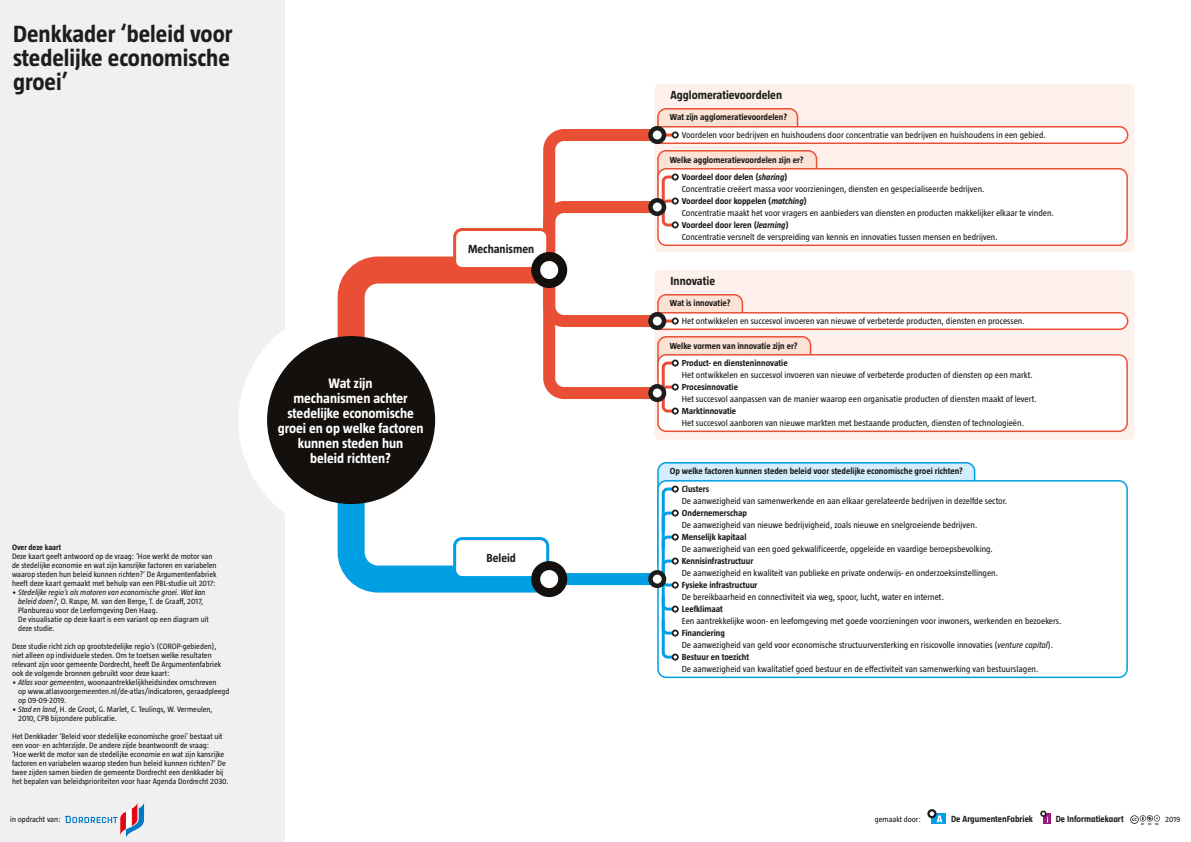
<style>
.page{position:relative;width:1191px;height:842px;background:#fff}
.page>*{position:absolute;margin:0;border:0;box-sizing:border-box;transform-origin:0 0}
.titel{font:700 24px/24px "Taz";color:#1d1d1b;text-align:justify}
.t1{font:700 14px/15px "Taz";color:#fff;text-align:center}
.t2{font:700 12px "Taz";color:#1d1d1b}
.t3{font:700 9.1px "Tazzer";letter-spacing:.005em;color:#1d1d1b}
.t4{font:9px/12px "Taz";color:#1d1d1b}
.t5{font:700 9px/17.3px "Taz";color:#1d1d1b;text-align:center}
.toelichting{font:8px/9px "Taz";color:#1d1d1b}
.toelichtingKop{font:700 8px "Taz";color:#1d1d1b}
.s1{font-style:italic}
.s2{font-weight:700}
.s3{font-weight:700;font-style:italic}
</style>
<div class="page">
<div style="left:0;top:0;width:284px;height:842px;background:#f1f0f1"></div>
<svg style="left:65px;top:803px;width:79px;height:35px"></svg>
<svg style="left:932px;top:814px;width:14px;height:10px"></svg>
<svg style="left:927px;top:809px;width:9px;height:9px"></svg>
<svg style="left:929px;top:811px;width:13px;height:11px"></svg>
<svg style="left:1043px;top:814px;width:7px;height:10px"></svg>
<svg style="left:1041px;top:812px;width:7px;height:10px"></svg>
<svg style="left:1130px;top:815px;width:30px;height:10px"></svg>
<div style="left:238px;top:306px;width:230px;height:230px;background:#fff;border-radius:50%"></div>
<div style="left:654px;top:84px;width:480px;height:168px;background:#fef0ea;border-radius:6px"></div>
<div style="left:654px;top:270px;width:480px;height:170px;background:#fef0ea;border-radius:6px"></div>
<svg style="left:326px;top:256px;width:211px;height:140px"></svg>
<svg style="left:325px;top:397px;width:251px;height:201px"></svg>
<div style="left:557px;top:573px;width:100px;height:12px;background:#009fe3"></div>
<div style="left:658px;top:109px;width:139px;height:31px;background:#fce1d5;border-radius:8px"></div>
<div style="left:657px;top:108px;width:141px;height:33px;border:2px solid #e94f35;border-radius:8px"></div>
<div style="left:658px;top:463px;width:316px;height:109px;background:#d4edfc;border-radius:8px"></div>
<div style="left:657px;top:462px;width:318px;height:111px;border:2px solid #009fe3;border-radius:8px"></div>
<div style="left:658px;top:151px;width:158px;height:49px;background:#fce1d5;border-radius:8px"></div>
<div style="left:657px;top:150px;width:160px;height:51px;border:2px solid #e94f35;border-radius:8px"></div>
<div style="left:454px;top:230px;width:94px;height:39px;background:#fff;border-radius:8px"></div>
<div style="left:453px;top:228px;width:96px;height:42px;border:3px solid #e94f35;border-radius:8px"></div>
<div style="left:652px;top:127px;width:475px;height:16px;background:#fff;border-radius:8px"></div>
<div style="left:651px;top:126px;width:477px;height:18px;border:2px solid #e94f35;border-radius:8px"></div>
<div style="left:658px;top:481px;width:469px;height:196px;background:#fff;border-radius:8px"></div>
<div style="left:657px;top:480px;width:470px;height:198px;border:2px solid #009fe3;border-radius:8px"></div>
<div style="left:658px;top:169px;width:469px;height:76px;background:#fff;border-radius:8px"></div>
<div style="left:657px;top:168px;width:470px;height:78px;border:2px solid #e94f35;border-radius:8px"></div>
<div style="left:454px;top:539px;width:94px;height:39px;background:#fff;border-radius:8px"></div>
<div style="left:453px;top:537px;width:96px;height:42px;border:3px solid #009fe3;border-radius:8px"></div>
<div style="left:658px;top:295px;width:84px;height:31px;background:#fce1d5;border-radius:8px"></div>
<div style="left:657px;top:294px;width:86px;height:33px;border:2px solid #e94f35;border-radius:8px"></div>
<div style="left:658px;top:337px;width:152px;height:49px;background:#fce1d5;border-radius:8px"></div>
<div style="left:657px;top:336px;width:154px;height:51px;border:2px solid #e94f35;border-radius:8px"></div>
<div style="left:652px;top:313px;width:475px;height:16px;background:#fff;border-radius:8px"></div>
<div style="left:651px;top:312px;width:477px;height:18px;border:2px solid #e94f35;border-radius:8px"></div>
<div style="left:658px;top:355px;width:469px;height:76px;background:#fff;border-radius:8px"></div>
<div style="left:657px;top:354px;width:470px;height:78px;border:2px solid #e94f35;border-radius:8px"></div>
<div style="left:531px;top:252px;width:36px;height:36px;border:9px solid #13100d;border-radius:50%"></div>
<div style="left:536px;top:566px;width:26px;height:27px;background:#fff;border-radius:50%"></div>
<div style="left:531px;top:561px;width:36px;height:36px;border:9px solid #13100d;border-radius:50%"></div>
<svg style="left:650px;top:572px;width:14px;height:14px"></svg>
<div style="left:648px;top:570px;width:18px;height:18px;border:4px solid #1d1d1b;border-radius:50%"></div>
<div style="left:672px;top:408px;width:6px;height:7px;border:2px solid #1d1d1b;border-radius:50%"></div>
<svg style="left:537px;top:123px;width:141px;height:291px"></svg>
<div style="left:672px;top:360px;width:6px;height:7px;border:2px solid #1d1d1b;border-radius:50%"></div>
<svg style="left:650px;top:386px;width:14px;height:14px"></svg>
<div style="left:648px;top:384px;width:18px;height:18px;border:4px solid #1d1d1b;border-radius:50%"></div>
<svg style="left:660px;top:486px;width:18px;height:174px"></svg>
<div style="left:672px;top:654px;width:6px;height:7px;border:2px solid #1d1d1b;border-radius:50%"></div>
<div style="left:267px;top:336px;width:168px;height:168px;background:#13100d;border-radius:50%"></div>
<p class="titel" style="left:13px;top:22px;width:221px">Denkkader ‘beleid voor stedelijke economische groei’</p>
<p class="t2" style="left:468px;top:242px;width:68px">Mechanismen</p>
<p class="toelichtingKop" style="left:12px;top:543px;width:51px">Over deze kaart</p>
<p class="toelichting" style="left:12px;top:552px;width:202px">Deze kaart geeft antwoord op de vraag: ‘Hoe werkt de motor van</p>
<p class="toelichting" style="left:12px;top:561px;width:206px">de stedelijke economie en wat zijn kansrijke factoren en variabelen</p>
<p class="toelichting" style="left:12px;top:570px;width:206px">waarop steden hun beleid kunnen richten?’ De Argumentenfabriek heeft deze kaart gemaakt met behulp van een PBL-studie uit 2017:</p>
<p class="toelichting" style="left:18px;top:588px;width:192px;text-indent:-6px">• <span class="s1">Stedelijke regio’s als motoren van economische groei. Wat kan beleid doen?</span>, O. Raspe, M. van den Berge, T. de Graaff, 2017, Planbureau voor de Leefomgeving Den Haag.<br>De visualisatie op deze kaart is een variant op een diagram uit deze studie.</p>
<p class="toelichting" style="left:12px;top:642px;width:211px">Deze studie richt zich op grootstedelijke regio’s (COROP-gebieden), niet alleen op individuele steden. Om te toetsen welke resultaten relevant zijn voor gemeente Dordrecht, heeft De Argumentenfabriek ook de volgende bronnen gebruikt voor deze kaart:</p>
<p class="toelichting" style="left:18px;top:678px;width:213px;text-indent:-6px">• <span class="s1">Atlas voor gemeenten</span>, woonaantrekkelijkheidsindex omschreven<br>op www.atlasvoorgemeenten.nl/de-atlas/indicatoren, geraadpleegd op 09-09-2019.</p>
<p class="toelichting" style="left:18px;top:705px;width:196px;text-indent:-6px">• <span class="s1">Stad en land</span>, H. de Groot, G. Marlet, C. Teulings, W. Vermeulen,<br>2010, CPB bijzondere publicatie.</p>
<p class="toelichting" style="left:12px;top:732px;width:212px">Het Denkkader ‘Beleid voor stedelijke economische groei’ bestaat uit</p>
<p class="toelichting" style="left:12px;top:741px;width:218px">een voor- en achterzijde. De andere zijde beantwoordt de vraag:<br>‘Hoe werkt de motor van de stedelijke economie en wat zijn kansrijke factoren en variabelen waarop steden hun beleid kunnen richten?’ De twee zijden samen bieden de gemeente Dordrecht een denkkader bij het bepalen van beleidsprioriteiten voor haar Agenda Dordrecht 2030.</p>
<p class="t1" style="left:278px;top:376px;width:147px">Wat zijn<br>mechanismen achter stedelijke economische groei en op welke factoren kunnen steden hun<br>beleid richten?</p>
<p class="t2" style="left:486px;top:551px;width:31px">Beleid</p>
<p class="t2" style="left:670px;top:88px;width:113px">Agglomeratievoordelen</p>
<p class="t4" style="left:682px;top:108px;width:365px;line-height:17.6px;text-indent:-12px"><span class="s2">Wat zijn agglomeratievoordelen?<br></span>Voordelen voor bedrijven en huishoudens door concentratie van bedrijven en huishoudens in een gebied.</p>
<p class="t5" style="left:670px;top:151px;width:135px">Welke agglomeratievoordelen zijn er?<br>Voordeel door delen (<span class="s1">sharing</span>)</p>
<p class="t4" style="left:682px;top:183px;width:373px">Concentratie creëert massa voor voorzieningen, diensten en gespecialiseerde bedrijven.<br><span class="s2">Voordeel door koppelen (</span><span class="s3">matching</span><span class="s2">)<br></span>Concentratie maakt het voor vragers en aanbieders van diensten en producten makkelijker elkaar te vinden.<br><span class="s2">Voordeel door leren (</span><span class="s3">learning</span><span class="s2">)<br></span>Concentratie versnelt de verspreiding van kennis en innovaties tussen mensen en bedrijven.</p>
<p class="t2" style="left:670px;top:274px;width:46px">Innovatie</p>
<p class="t4" style="left:682px;top:294px;width:344px;line-height:17.6px;text-indent:-12px"><span class="s2">Wat is innovatie?<br></span>Het ontwikkelen en succesvol invoeren van nieuwe of verbeterde producten, diensten en processen.</p>
<p class="t5" style="left:670px;top:337px;width:129px">Welke vormen van innovatie zijn er?<br>Product- en diensteninnovatie</p>
<p class="t4" style="left:682px;top:369px;width:356px">Het ontwikkelen en succesvol invoeren van nieuwe of verbeterde producten of diensten op een markt.<br><span class="s2">Procesinnovatie<br></span>Het succesvol aanpassen van de manier waarop een organisatie producten of diensten maakt of levert.<br><span class="s2">Marktinnovatie<br></span>Het succesvol aanboren van nieuwe markten met bestaande producten, diensten of technologieën.</p>
<p class="t5" style="left:682px;top:462px;width:283px;line-height:17.6px;text-align:left;text-indent:-12px">Op welke factoren kunnen steden beleid voor stedelijke economische groei richten?<br>Clusters</p>
<p class="t4" style="left:682px;top:495px;width:381px">De aanwezigheid van samenwerkende en aan elkaar gerelateerde bedrijven in dezelfde sector.<br><span class="s2">Ondernemerschap<br></span>De aanwezigheid van nieuwe bedrijvigheid, zoals nieuwe en snelgroeiende bedrijven.<br><span class="s2">Menselijk kapitaal<br></span>De aanwezigheid van een goed gekwalificeerde, opgeleide en vaardige beroepsbevolking.<br><span class="s2">Kennisinfrastructuur<br></span>De aanwezigheid en kwaliteit van publieke en private onderwijs- en onderzoeksinstellingen.<br><span class="s2">Fysieke infrastructuur<br></span>De bereikbaarheid en connectiviteit via weg, spoor, lucht, water en internet.<br><span class="s2">Leefklimaat<br></span>Een aantrekkelijke woon- en leefomgeving met goede voorzieningen voor inwoners, werkenden en bezoekers.<br><span class="s2">Financiering<br></span>De aanwezigheid van geld voor economische structuurversterking en risicovolle innovaties (<span class="s1">venture capital</span>).<br><span class="s2">Bestuur en toezicht<br></span>De aanwezigheid van kwalitatief goed bestuur en de effectiviteit van samenwerking van bestuurslagen.</p>
<p class="toelichting" style="left:10px;top:815px;width:52px">in opdracht van:</p>
<p class="toelichting" style="left:874px;top:815px;width:48px">gemaakt door:</p>
<p class="t3" style="left:951px;top:814px;width:83px">De ArgumentenFabriek</p>
<p class="t3" style="left:1055px;top:814px;width:70px">De Informatiekaart</p>
<p class="toelichting" style="left:1165px;top:815px;width:17px">2019</p>
</div>
